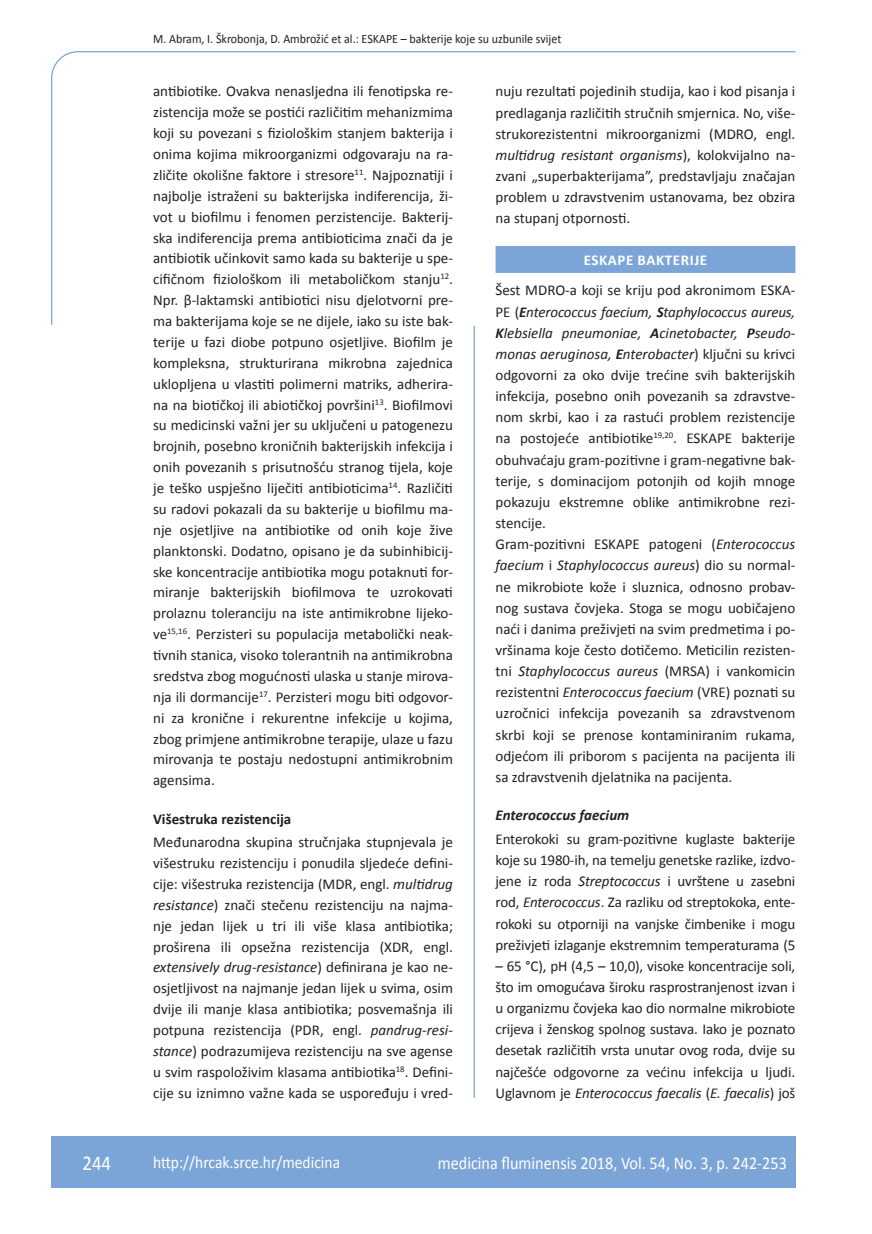
<style>
.page{position:relative;width:872px;height:1234px;background:#fff}
.page>*{position:absolute;margin:0;border:0;box-sizing:border-box;transform-origin:0 0}
.t1{font:21px "Calibri";color:#fff;scale:.9 1}
.t2{font:18px "Calibri";color:#fff;scale:.9 1}
.t3{font:17.25px "Calibri";color:#fff;scale:.9 1}
.t4{font:15px/20.9px "Calibri";color:#231f20;text-align:justify}
.t5{font:700 15px "Calibri";color:#231f20}
.t6{font:italic 700 15px "Calibri";color:#231f20}
.t7{font:700 15px "Calibri";letter-spacing:.04em;color:#fff}
.t8{font:12.75px "Calibri";color:#231f20;scale:.94 1}
.s1{font-style:italic}
.s2{font-weight:700;font-style:italic}
</style>
<div class="page">
<svg style="left:51px;top:51px;width:745px;height:274px"></svg>
<hr style="left:473px;top:325px;width:2px;height:772px;background:#7ca5d7">
<div style="left:51px;top:1135px;width:744px;height:51px;background:#7ca5d7"></div>
<div style="left:495px;top:246px;width:300px;height:27px;background:#7ca5d7"></div>
<p class="t8" style="left:153px;top:29px;width:436px">M. Abram, I. Škrobonja, D. Ambrožić et al.: ESKAPE – bakterije koje su uzbunile svijet</p>
<p class="t4" style="left:153px;top:80px;width:301px">antibiotike. Ovakva nenasljedna ili fenotipska re&shy;zistencija može se postići različitim mehanizmima koji su povezani s fiziološkim stanjem bakterija i onima kojima mikroorganizmi odgovaraju na ra&shy;zličite okolišne faktore i stresore<sup>11</sup>. Najpoznatiji i najbolje istraženi su bakterijska indiferencija, ži&shy;vot u biofilmu i fenomen perzistencije. Bakterij&shy;ska indiferencija prema antibioticima znači da je antibiotik učinkovit samo kada su bakterije u spe&shy;cifičnom fiziološkom ili metaboličkom stanju<sup>12</sup>.<br>Npr. β-laktamski antibiotici nisu djelotvorni pre&shy;ma bakterijama koje se ne dijele, iako su iste bak&shy;terije u fazi diobe potpuno osjetljive. Biofilm je kompleksna, strukturirana mikrobna zajednica uklopljena u vlastiti polimerni matriks, adherira&shy;na na biotičkoj ili abiotičkoj površini<sup>13</sup>. Biofilmovi su medicinski važni jer su uključeni u patogenezu brojnih, posebno kroničnih bakterijskih infekcija i onih povezanih s prisutnošću stranog tijela, koje je teško uspješno liječiti antibioticima<sup>14</sup>. Različiti su radovi pokazali da su bakterije u biofilmu ma&shy;nje osjetljive na antibiotike od onih koje žive planktonski. Dodatno, opisano je da subinhibicij&shy;ske koncentracije antibiotika mogu potaknuti for&shy;miranje bakterijskih biofilmova te uzrokovati prolaznu toleranciju na iste antimikrobne lijeko&shy;ve<sup>15,16</sup>. Perzisteri su populacija metabolički neak&shy;tivnih stanica, visoko tolerantnih na antimikrobna sredstva zbog mogućnosti ulaska u stanje mirova&shy;nja ili dormancije<sup>17</sup>. Perzisteri mogu biti odgovor&shy;ni za kronične i rekurentne infekcije u kojima, zbog primjene antimikrobne terapije, ulaze u fazu mirovanja te postaju nedostupni antimikrobnim agensima.</p>
<p class="t5" style="left:153px;top:807px;width:140px">Višestruka rezistencija</p>
<p class="t4" style="left:153px;top:831px;width:301px">Međunarodna skupina stručnjaka stupnjevala je višestruku rezistenciju i ponudila sljedeće defini&shy;cije: višestruka rezistencija (MDR, engl. <span class="s1">multidrug resistance</span>) znači stečenu rezistenciju na najma&shy;nje jedan lijek u tri ili više klasa antibiotika; proširena ili opsežna rezistencija (XDR, engl. <span class="s1">extensively drug-resistance</span>) definirana je kao ne&shy;osjetljivost na najmanje jedan lijek u svima, osim dvije ili manje klasa antibiotika; posvemašnja ili potpuna rezistencija (PDR, engl. <span class="s1">pandrug-resi&shy;stance</span>) podrazumijeva rezistenciju na sve agense u svim raspoloživim klasama antibiotika<sup>18</sup>. Defini&shy;cije su iznimno važne kada se uspoređuju i vred-</p>
<p class="t4" style="left:495px;top:80px;width:301px">nuju rezultati pojedinih studija, kao i kod pisanja i predlaganja različitih stručnih smjernica. No, više&shy;strukorezistentni mikroorganizmi (MDRO, engl. <span class="s1">multidrug resistant organisms</span>), kolokvijalno na&shy;zvani „superbakterijama”, predstavljaju značajan problem u zdravstvenim ustanovama, bez obzira na stupanj otpornosti.</p>
<p class="t7" style="left:583px;top:249px;width:63px">ESKAPE bakterije</p>
<p class="t4" style="left:495px;top:279px;width:301px;text-align:left">Šest MDRO-a koji se kriju pod akronimom ESKA-PE (<span class="s2">E</span><span class="s1">nterococcus faecium,</span> <span class="s2">S</span><span class="s1">taphylococcus aureus, </span><span class="s2">K</span><span class="s1">lebsiella pneumoniae,</span> <span class="s2">A</span><span class="s1">cinetobacter,</span> <span class="s2">P</span><span class="s1">seudo&shy;monas aeruginosa,</span> <span class="s2">E</span><span class="s1">nterobacter</span>) ključni su krivci odgovorni za oko dvije trećine svih bakterijskih infekcija, posebno onih povezanih sa zdravstve&shy;nom skrbi, kao i za rastući problem rezistencije na postojeće antibiotike<sup>19,20</sup>. ESKAPE bakterije obuhvaćaju gram-pozitivne i gram-negativne bak&shy;terije, s dominacijom potonjih od kojih mnoge pokazuju ekstremne oblike antimikrobne rezi&shy;stencije.<br>Gram-pozitivni ESKAPE patogeni (<span class="s1">Enterococcus faecium</span> i <span class="s1">Staphylococcus aureus</span>) dio su normal&shy;ne mikrobiote kože i sluznica, odnosno probav&shy;nog sustava čovjeka. Stoga se mogu uobičajeno naći i danima preživjeti na svim predmetima i po&shy;vršinama koje često dotičemo. Meticilin rezisten&shy;tni <span class="s1">Staphylococcus aureus</span> (MRSA) i vankomicin rezistentni <span class="s1">Enterococcus faecium</span> (VRE) poznati su uzročnici infekcija povezanih sa zdravstvenom skrbi koji se prenose kontaminiranim rukama, odjećom ili priborom s pacijenta na pacijenta ili sa zdravstvenih djelatnika na pacijenta.</p>
<p class="t6" style="left:495px;top:804px;width:135px">Enterococcus faecium</p>
<p class="t4" style="left:495px;top:827px;width:301px">Enterokoki su gram-pozitivne kuglaste bakterije koje su 1980-ih, na temelju genetske razlike, izdvo&shy;jene iz roda <span class="s1">Streptococcus</span> i uvrštene u zasebni rod, <span class="s1">Enterococcus</span>. Za razliku od streptokoka, ente&shy;rokoki su otporniji na vanjske čimbenike i mogu preživjeti izlaganje ekstremnim temperaturama (5</p>
<p class="t4" style="left:495px;top:954px;width:301px">– 65 °C), pH (4,5 – 10,0), visoke koncentracije soli, što im omogućava široku rasprostranjenost izvan i u organizmu čovjeka kao dio normalne mikrobiote crijeva i ženskog spolnog sustava. Iako je poznato desetak različitih vrsta unutar ovog roda, dvije su najčešće odgovorne za većinu infekcija u ljudi.<br>Uglavnom je <span class="s1">Enterococcus faecalis</span> (<span class="s1">E. faecalis</span>) još</p>
<h1 class="t1" style="left:82px;top:1147px;width:33px">244</h1>
<p class="t3" style="left:153px;top:1149px;width:209px">http://hrcak.srce.hr/medicina</p>
<p class="t2" style="left:438px;top:1149px;width:389px">medicina fluminensis 2018, Vol. 54, No. 3, p. 242-253</p>
</div>
